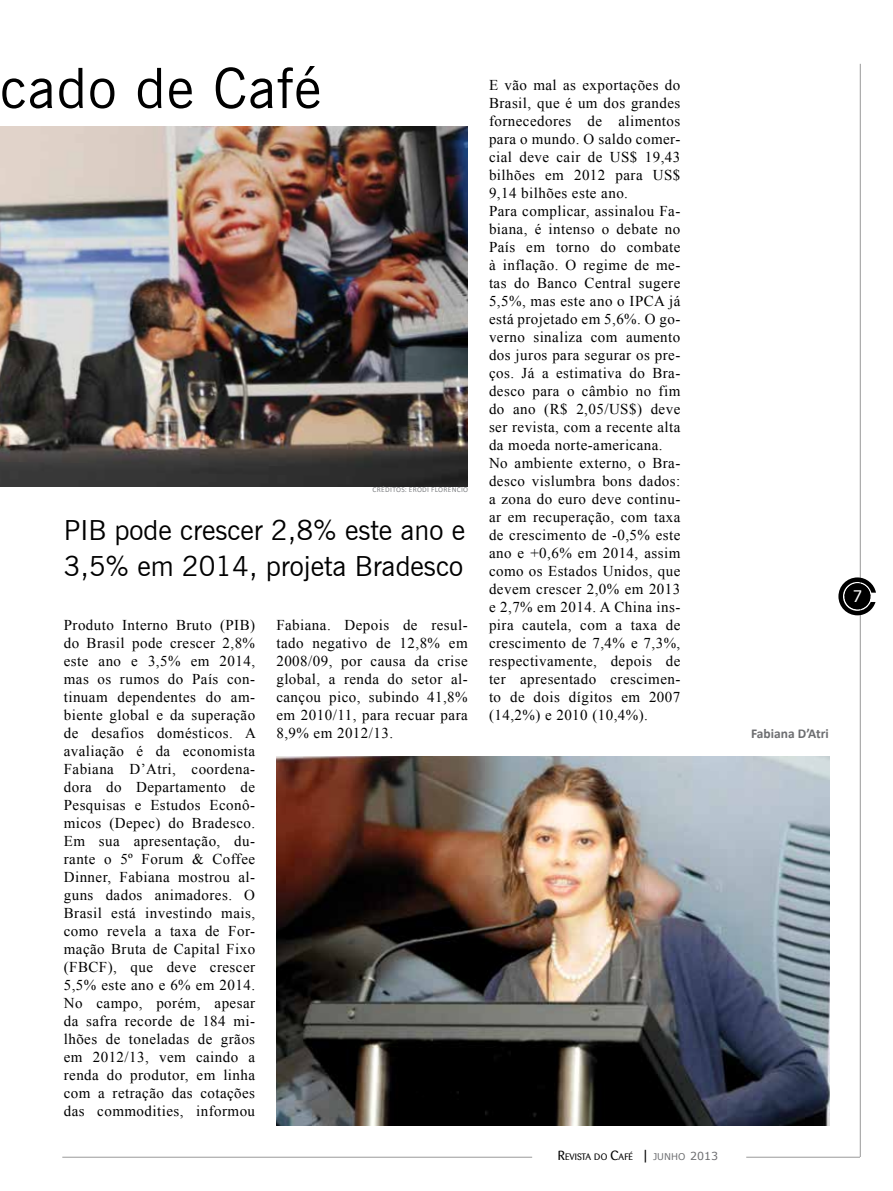
<style>
.page{position:relative;width:893px;height:1191px;background:#fff}
.page>*{position:absolute;margin:0;border:0;box-sizing:border-box;transform-origin:0 0}
.t1{font:55.5px "News Gothic BT";letter-spacing:.025em;color:#000}
.t2{font:27.75px/36px "News Gothic BT";color:#000}
.t3{font:15.9px "Tahoma";color:#fff}
.t4{font:15px/18px "Times New Roman";letter-spacing:.03em;color:#000;text-align:justify}
.t5{font:700 13.5px "Calibri";color:#6d6e71}
.t6{font:9.3px "Barmeno";color:#000}
.t7{font:7.5px "Calibri";letter-spacing:.04em;color:#808285}
.s1{font-size:13.2px}
.s2{font-family:"MS Reference Sans Serif";font-size:13.2px}
.s3{font-family:"MS Reference Sans Serif";color:#6d6e71}
.s4{font-family:"MS Reference Sans Serif";font-size:11.1px;color:#6d6e71}
</style>
<div class="page">
<svg style="left:838px;top:577px;width:38px;height:38px"></svg>
<hr style="left:860px;top:64px;width:1px;height:1093px;background:#000">
<hr style="left:746px;top:1157px;width:114px;height:1px;background:#000">
<hr style="left:62px;top:1157px;width:470px;height:1px;background:#000">
<img style="left:0;top:126px;width:468px;height:360px">
<img style="left:276px;top:756px;width:553px;height:369px">
<h1 class="t1" style="left:0;top:55px;width:322px">cado de Café</h1>
<p class="t7" style="left:373px;top:485px;width:97px">CRÉDITOS: ERODI FLORENCIO</p>
<h2 class="t2" style="left:64px;top:512px;width:403px">PIB pode crescer 2,8% este ano e<br>3,5% em 2014, projeta Bradesco</h2>
<p class="t4" style="left:64px;top:616px;width:194px">Produto Interno Bruto (PIB) do Brasil pode crescer 2,8% este ano e 3,5% em 2014, mas os rumos do País con&shy;tinuam dependentes do am&shy;biente global e da superação de desafios domésticos. A avaliação é da economista Fabiana D’Atri, coordena&shy;dora do Departamento de Pesquisas e Estudos Econô&shy;micos (Depec) do Bradesco.<br>Em sua apresentação, du&shy;rante o 5º Forum &amp; Coffee Dinner, Fabiana mostrou al&shy;guns dados animadores. O Brasil está investindo mais, como revela a taxa de For&shy;mação Bruta de Capital Fixo (FBCF), que deve crescer 5,5% este ano e 6% em 2014.<br>No campo, porém, apesar da safra recorde de 184 mi&shy;lhões de toneladas de grãos em 2012/13, vem caindo a renda do produtor, em linha com a retração das cotações das commodities, informou</p>
<p class="t4" style="left:276px;top:616px;width:193px">Fabiana. Depois de resul&shy;tado negativo de 12,8% em 2008/09, por causa da crise global, a renda do setor al&shy;cançou pico, subindo 41,8% em 2010/11, para recuar para 8,9% em 2012/13.</p>
<p class="t4" style="left:489px;top:76px;width:193px;text-align:left">E vão mal as exportações do<br>Brasil, que é um dos grandes fornecedores de alimentos para o mundo. O saldo comer&shy;cial deve cair de US$ 19,43 bilhões em 2012 para US$<br>9,14 bilhões este ano.<br>Para complicar, assinalou Fa&shy;biana, é intenso o debate no<br>País em torno do combate à inflação. O regime de me&shy;tas do Banco Central sugere<br>5,5%, mas este ano o IPCA já está projetado em 5,6%. O go&shy;verno sinaliza com aumento dos juros para segurar os pre&shy;ços. Já a estimativa do Bra&shy;desco para o câmbio no fim do ano (R$ 2,05/US$) deve ser revista, com a recente alta da moeda norte-americana.<br>No ambiente externo, o Bra&shy;desco vislumbra bons dados: a zona do euro deve continu&shy;ar em recuperação, com taxa de crescimento de -0,5% este ano e +0,6% em 2014, assim como os Estados Unidos, que devem crescer 2,0% em 2013 e 2,7% em 2014. A China ins&shy;pira cautela, com a taxa de crescimento de 7,4% e 7,3%, respectivamente, depois de ter apresentado crescimen&shy;to de dois dígitos em 2007 (14,2%) e 2010 (10,4%).</p>
<p class="t6" style="left:558px;top:1151px;width:162px"><span class="s1">R</span>EVISTA DO <span class="s1">C</span>AFÉ <span class="s2">|</span> <span class="s3">JUNHO</span> <span class="s4">2013</span></p>
<p class="t3" style="left:853px;top:585px;width:10px">7</p>
<p class="t5" style="left:751px;top:725px;width:79px">Fabiana D’Atri</p>
</div>
